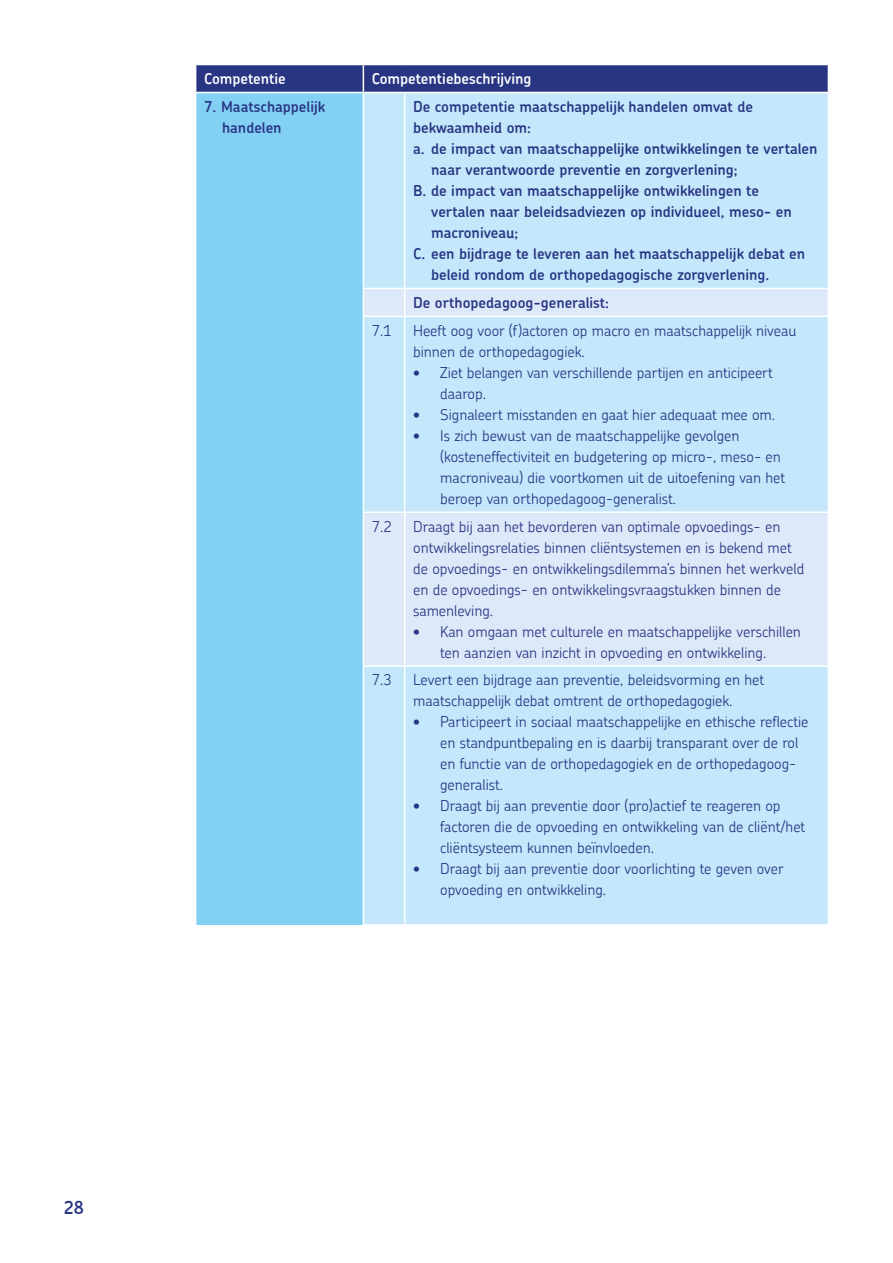
<style>
.page{position:relative;width:893px;height:1263px;background:#fff}
.page>*{position:absolute;margin:0;border:0;box-sizing:border-box;transform-origin:0 0}
.t1{font:600 18px "Chevin";color:#283583}
.Body{font:300 15px/21px "Chevin";color:#283583}
.Body-2{font:600 15px/21px "Chevin";color:#283583}
.Body-3{font:600 15px "Chevin";color:#fff}
</style>
<div class="page">
<div style="left:196px;top:92px;width:167px;height:833px;background:#83d0f5"></div>
<div style="left:364px;top:93px;width:464px;height:831px;background:#c4e7fb"></div>
<svg style="left:364px;top:289px;width:464px;height:376px;background:#d0e8f9"></svg>
<svg style="left:195px;top:65px;width:634px;height:27px;background:#2d3a86"></svg>
<hr style="left:195px;top:92px;width:168px;height:1px;background:#fff">
<hr style="left:405px;top:288px;width:424px;height:1px;background:#fff">
<svg style="left:404px;top:289px;width:1px;height:27px"></svg>
<hr style="left:405px;top:316px;width:424px;height:1px;background:#fff">
<hr style="left:404px;top:513px;width:1px;height:152px;background:#fff">
<hr style="left:405px;top:511px;width:424px;height:2px;background:#fff">
<hr style="left:405px;top:665px;width:424px;height:2px;background:#fff">
<hr style="left:363px;top:665px;width:42px;height:2px;background:#fff">
<hr style="left:404px;top:667px;width:1px;height:257px;background:#fff">
<hr style="left:363px;top:316px;width:42px;height:1px;background:#fff">
<hr style="left:404px;top:317px;width:1px;height:194px;background:#fff">
<hr style="left:363px;top:511px;width:42px;height:2px;background:#fff">
<hr style="left:404px;top:93px;width:1px;height:195px;background:#fff">
<hr style="left:363px;top:288px;width:42px;height:1px;background:#fff">
<p class="t1" style="left:64px;top:1196px;width:22px">28</p>
<p class="Body-3" style="left:204px;top:69px;width:83px">Competentie</p>
<p class="Body-3" style="left:372px;top:69px;width:161px">Competentiebeschrijving</p>
<p class="Body-2" style="left:222px;top:96px;width:104px;text-indent:-18px">7. Maatschappelijk handelen</p>
<p class="Body-2" style="left:413px;top:96px;width:341px">De competentie maatschappelijk handelen omvat de bekwaamheid om:</p>
<p class="Body-2" style="left:431px;top:138px;width:388px;text-indent:-18px">a. de impact van maatschappelijke ontwikkelingen te vertalen naar verantwoorde preventie en zorgverlening;</p>
<p class="Body-2" style="left:431px;top:180px;width:362px;text-indent:-18px">B. de impact van maatschappelijke ontwikkelingen te vertalen naar beleidsadviezen op individueel, meso- en macroniveau;</p>
<p class="Body-2" style="left:431px;top:243px;width:376px;text-indent:-18px">C. een bijdrage te leveren aan het maatschappelijk debat en beleid rondom de orthopedagogische zorgverlening.</p>
<p class="Body-2" style="left:413px;top:292px;width:198px">De orthopedagoog-generalist:</p>
<p class="Body" style="left:372px;top:320px;width:22px">7.1</p>
<p class="Body" style="left:413px;top:320px;width:385px">Heeft oog voor (f)actoren op macro en maatschappelijk niveau binnen de orthopedagogiek.</p>
<p class="Body" style="left:440px;top:362px;width:334px;text-indent:-27px">• Ziet belangen van verschillende partijen en anticipeert daarop.</p>
<p class="Body" style="left:413px;top:404px;width:364px">• Signaleert misstanden en gaat hier adequaat mee om.</p>
<p class="Body" style="left:440px;top:425px;width:346px;text-indent:-27px">• Is zich bewust van de maatschappelijke gevolgen (kosteneffectiviteit en budgetering op micro-, meso- en macroniveau) die voortkomen uit de uitoefening van het beroep van orthopedagoog-generalist.</p>
<p class="Body" style="left:372px;top:515px;width:22px">7.2</p>
<p class="Body" style="left:413px;top:515px;width:393px">Draagt bij aan het bevorderen van optimale opvoedings- en ontwikkelingsrelaties binnen cliëntsystemen en is bekend met de opvoedings- en ontwikkelingsdilemma’s binnen het werkveld en de opvoedings- en ontwikkelingsvraagstukken binnen de samenleving.</p>
<p class="Body" style="left:413px;top:620px;width:389px;text-align:center">• Kan omgaan met culturele en maatschappelijke verschillen ten aanzien van inzicht in opvoeding en ontwikkeling.</p>
<p class="Body" style="left:372px;top:669px;width:22px">7.3</p>
<p class="Body" style="left:413px;top:669px;width:352px">Levert een bijdrage aan preventie, beleidsvorming en het maatschappelijk debat omtrent de orthopedagogiek.</p>
<p class="Body" style="left:440px;top:711px;width:370px;text-indent:-27px">• Participeert in sociaal maatschappelijke en ethische reflectie en standpuntbepaling en is daarbij transparant over de rol en functie van de orthopedagogiek en de orthopedagoog&shy;generalist.</p>
<p class="Body" style="left:440px;top:795px;width:367px;text-indent:-27px">• Draagt bij aan preventie door (pro)actief te reageren op factoren die de opvoeding en ontwikkeling van de cliënt/het cliëntsysteem kunnen beïnvloeden.</p>
<p class="Body" style="left:440px;top:858px;width:345px;text-indent:-27px">• Draagt bij aan preventie door voorlichting te geven over opvoeding en ontwikkeling.</p>
</div>
